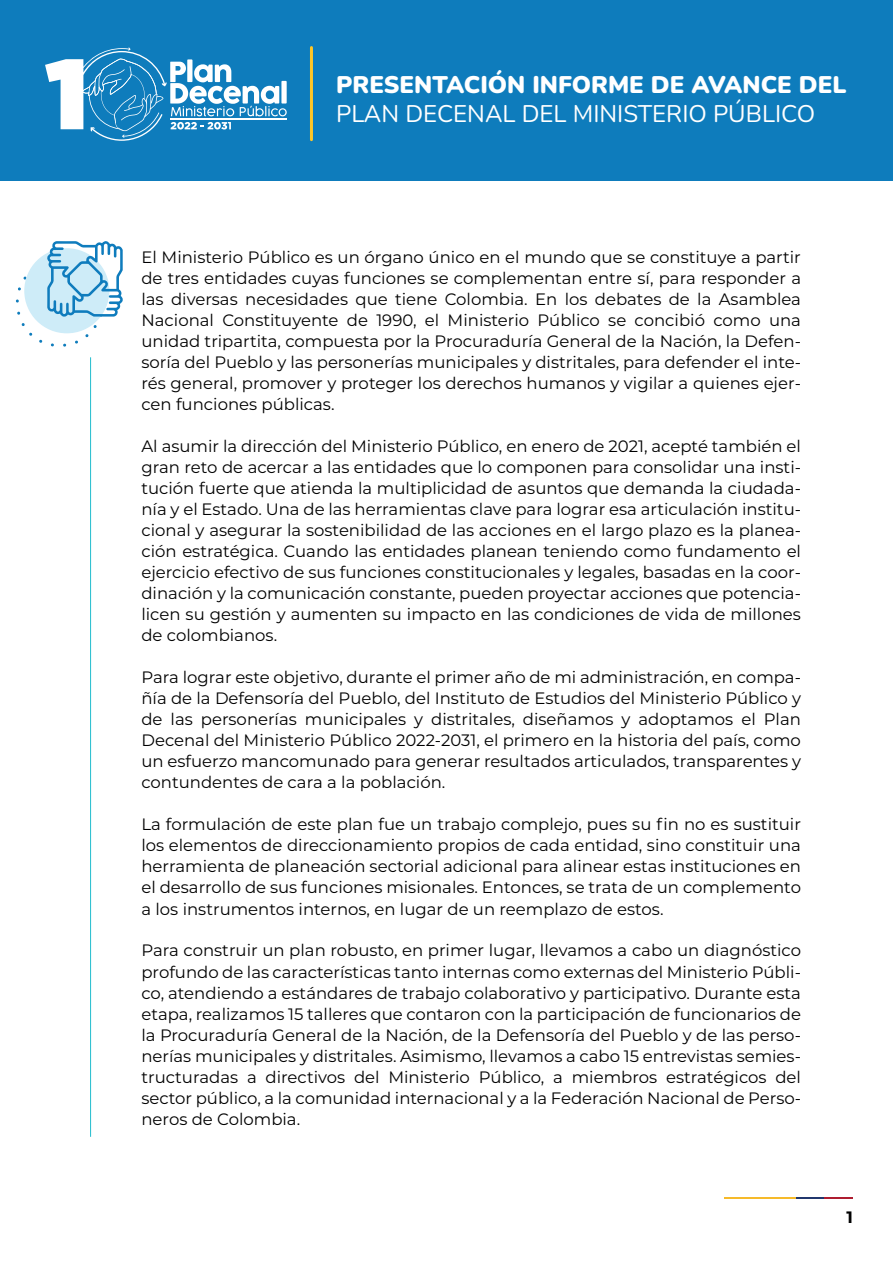
<style>
.page{position:relative;width:893px;height:1263px;background:#fff}
.page>*{position:absolute;margin:0;border:0;box-sizing:border-box;transform-origin:0 0}
.t1{font:24px "Nunito";color:#fff}
.t2{font:900 24px "Nunito";color:#fff}
.t3{font:16.5px/21px "Montserrat";color:#000001;text-align:justify}
.t4{font:700 16.5px "Montserrat";color:#000001}
</style>
<div class="page">
<div style="left:0;top:0;width:893px;height:180px;background:#0e7cbc"></div>
<svg style="left:45px;top:48px;width:242px;height:93px"></svg>
<hr style="left:310px;top:48px;width:3px;height:92px;background:#fec626">
<hr style="left:724px;top:1197px;width:73px;height:2px;background:#f6ba2a">
<hr style="left:796px;top:1197px;width:28px;height:2px;background:#21376d">
<hr style="left:824px;top:1197px;width:29px;height:2px;background:#ae1d30">
<hr style="left:90px;top:357px;width:1px;height:780px;background:#22bcce">
<svg style="left:15px;top:241px;width:108px;height:120px"></svg>
<h1 class="t2" style="left:336px;top:68px;width:512px">PRESENTACIÓN INFORME DE AVANCE DEL</h1>
<h1 class="t1" style="left:336px;top:97px;width:480px">PLAN DECENAL DEL MINISTERIO PÚBLICO</h1>
<p class="t3" style="left:141px;top:246px;width:661px">El Ministerio Público es un órgano único en el mundo que se constituye a partir de tres entidades cuyas funciones se complementan entre sí, para responder a las diversas necesidades que tiene Colombia. En los debates de la Asamblea Nacional Constituyente de 1990, el Ministerio Público se concibió como una unidad tripartita, compuesta por la Procuraduría General de la Nación, la Defen&shy;soría del Pueblo y las personerías municipales y distritales, para defender el inte&shy;rés general, promover y proteger los derechos humanos y vigilar a quienes ejer&shy;cen funciones públicas.</p>
<p class="t3" style="left:141px;top:435px;width:661px">Al asumir la dirección del Ministerio Público, en enero de 2021, acepté también el gran reto de acercar a las entidades que lo componen para consolidar una insti&shy;tución fuerte que atienda la multiplicidad de asuntos que demanda la ciudada&shy;nía y el Estado. Una de las herramientas clave para lograr esa articulación institu&shy;cional y asegurar la sostenibilidad de las acciones en el largo plazo es la planea&shy;ción estratégica. Cuando las entidades planean teniendo como fundamento el ejercicio efectivo de sus funciones constitucionales y legales, basadas en la coor&shy;dinación y la comunicación constante, pueden proyectar acciones que potencia&shy;licen su gestión y aumenten su impacto en las condiciones de vida de millones de colombianos.</p>
<p class="t3" style="left:141px;top:666px;width:661px">Para lograr este objetivo, durante el primer año de mi administración, en compa&shy;ñía de la Defensoría del Pueblo, del Instituto de Estudios del Ministerio Público y de las personerías municipales y distritales, diseñamos y adoptamos el Plan Decenal del Ministerio Público 2022-2031, el primero en la historia del país, como un esfuerzo mancomunado para generar resultados articulados, transparentes y contundentes de cara a la población.</p>
<p class="t3" style="left:141px;top:813px;width:661px">La formulación de este plan fue un trabajo complejo, pues su fin no es sustituir los elementos de direccionamiento propios de cada entidad, sino constituir una herramienta de planeación sectorial adicional para alinear estas instituciones en el desarrollo de sus funciones misionales. Entonces, se trata de un complemento a los instrumentos internos, en lugar de un reemplazo de estos.</p>
<p class="t3" style="left:141px;top:939px;width:661px">Para construir un plan robusto, en primer lugar, llevamos a cabo un diagnóstico profundo de las características tanto internas como externas del Ministerio Públi&shy;co, atendiendo a estándares de trabajo colaborativo y participativo. Durante esta etapa, realizamos 15 talleres que contaron con la participación de funcionarios de la Procuraduría General de la Nación, de la Defensoría del Pueblo y de las perso&shy;nerías municipales y distritales. Asimismo, llevamos a cabo 15 entrevistas semies&shy;tructuradas a directivos del Ministerio Público, a miembros estratégicos del sector público, a la comunidad internacional y a la Federación Nacional de Perso&shy;neros de Colombia.</p>
<p class="t4" style="left:847px;top:1205px;width:8px">1</p>
</div>
